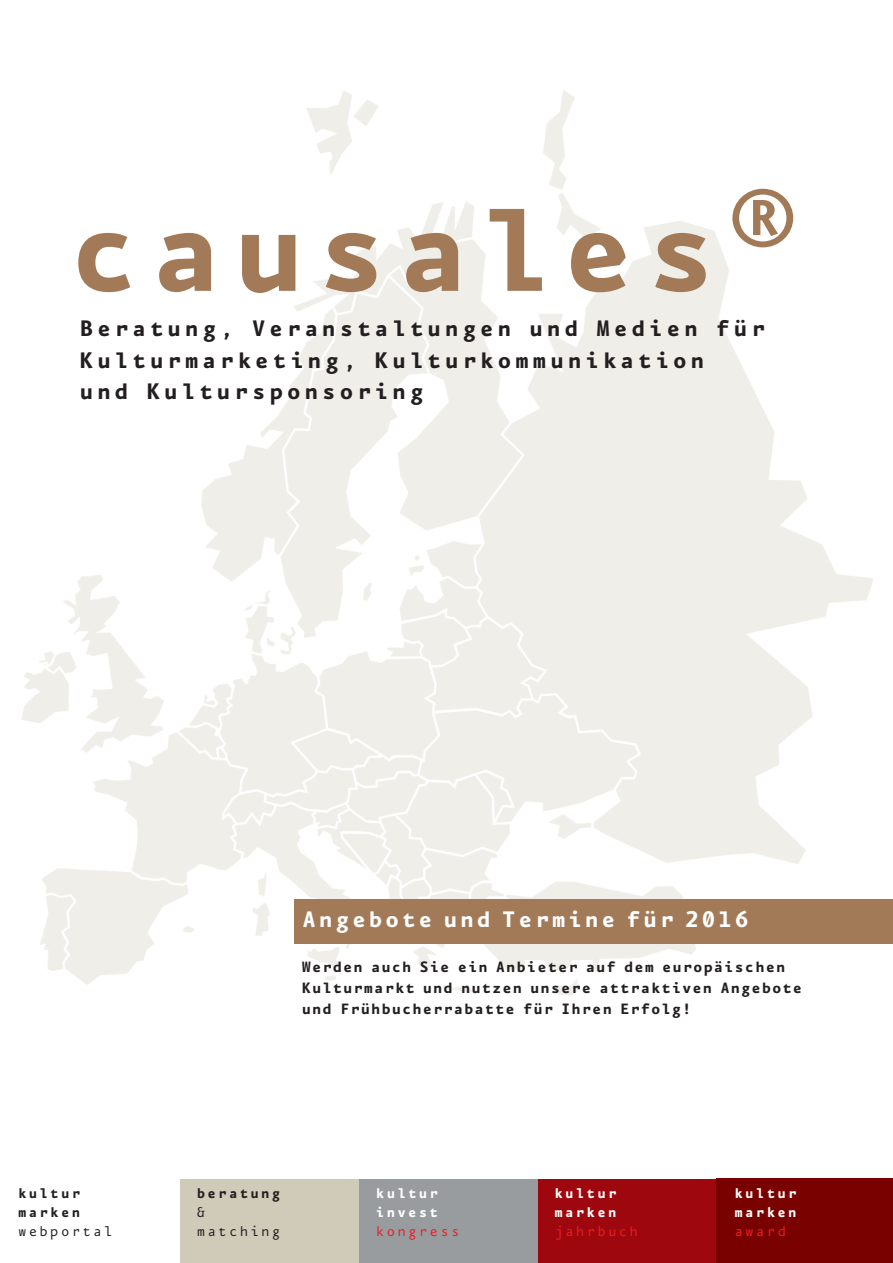
<style>
.page{position:relative;width:893px;height:1263px;background:#fff}
.page>*{position:absolute;margin:0;border:0;box-sizing:border-box;transform-origin:0 0}
.t1{font:700 27px/31.5px "Eureka Mono";letter-spacing:.05em;color:#231f20}
.t2{font:700 27px "Eureka Mono";letter-spacing:.015em;color:#fff}
.t3{font:700 18px/21px "Eureka Mono";letter-spacing:-.025em;color:#231f20}
.t4{font:700 16.95px/18.8px "Eureka Mono";letter-spacing:.05em;color:#fff}
.t5{font:16.95px "Eureka Mono";letter-spacing:.05em;color:#ee1d23}
.t6{font:700 16.95px/18.8px "Eureka Mono";letter-spacing:.05em;color:#231f20}
.t7{font:16.95px/18.8px "Eureka Mono";letter-spacing:.05em;color:#231f20}
</style>
<div class="page">
<img style="left:22px;top:90px;width:850px;height:905px">
<svg style="left:78px;top:189px;width:715px;height:104px"></svg>
<div style="left:534px;top:1179px;width:187px;height:84px;background:#9d070d"></div>
<div style="left:180px;top:1179px;width:184px;height:84px;background:#d0cab9"></div>
<div style="left:359px;top:1179px;width:179px;height:84px;background:#989c9e"></div>
<div style="left:717px;top:1179px;width:176px;height:84px;background:#790100"></div>
<div style="left:294px;top:899px;width:599px;height:44px;background:#a27a58"></div>
<h1 class="t1" style="left:78px;top:311px;width:689px">Beratung, Veranstaltungen und Medien für<br>Kulturmarketing, Kulturkommunikation<br>und Kultursponsoring</h1>
<p class="t6" style="left:17px;top:1183px;width:65px">kultur marken</p>
<p class="t7" style="left:17px;top:1220px;width:97px">webportal</p>
<h1 class="t2" style="left:301px;top:902px;width:450px">Angebote und Termine für 2016</h1>
<p class="t3" style="left:301px;top:955px;width:503px">Werden auch Sie ein Anbieter auf dem europäischen<br>Kulturmarkt und nutzen unsere attraktiven Angebote und Frühbucherrabatte für Ihren Erfolg!</p>
<p class="t6" style="left:196px;top:1183px;width:87px">beratung</p>
<p class="t7" style="left:196px;top:1202px;width:87px">&amp; matching</p>
<p class="t4" style="left:375px;top:1183px;width:65px">kultur invest</p>
<p class="t5" style="left:375px;top:1220px;width:87px">kongress</p>
<p class="t4" style="left:554px;top:1183px;width:65px">kultur marken</p>
<p class="t5" style="left:554px;top:1220px;width:87px">jahrbuch</p>
<p class="t4" style="left:734px;top:1183px;width:65px">kultur marken</p>
<p class="t5" style="left:734px;top:1220px;width:54px">award</p>
</div>
